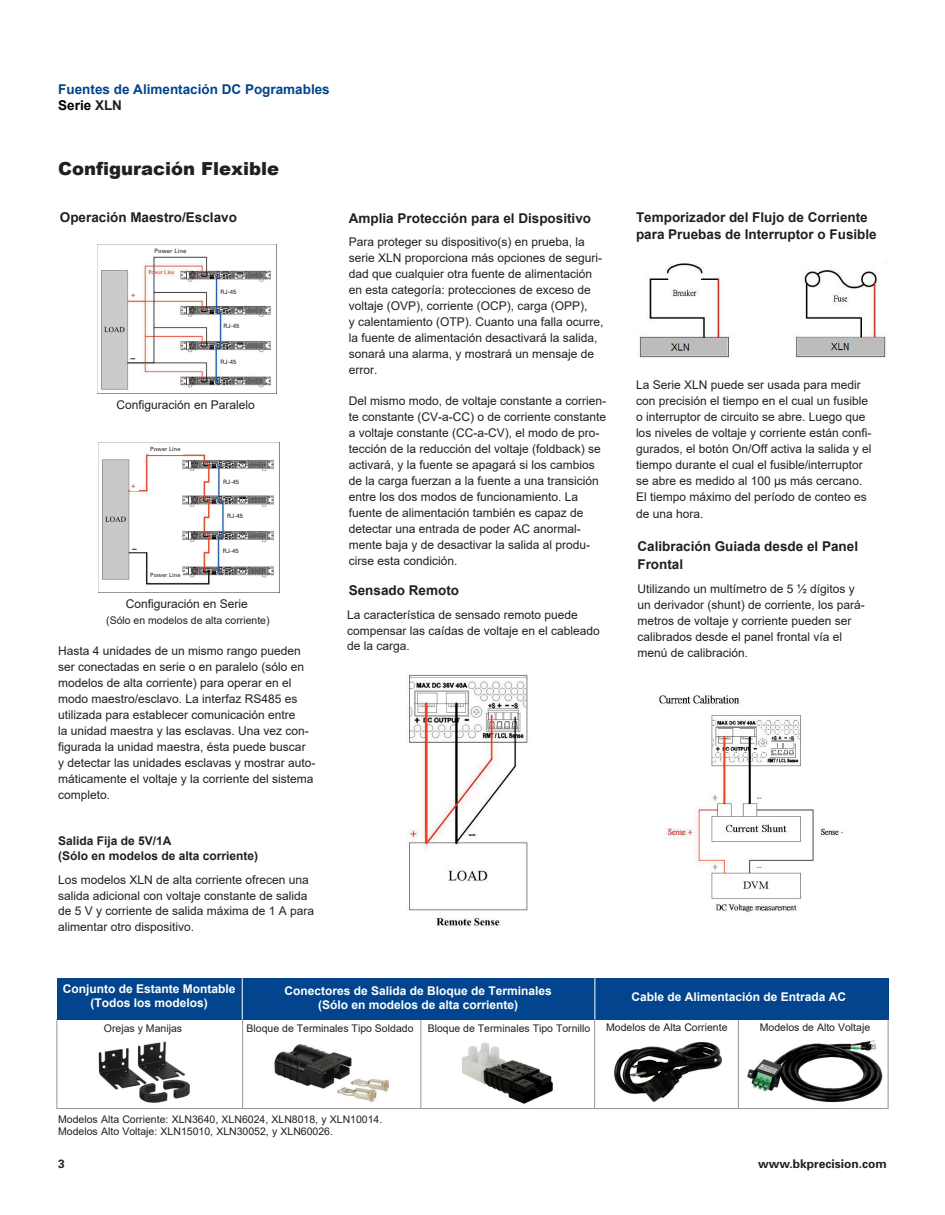
<style>
.page{position:relative;width:945px;height:1215px;background:#fff}
.page>*{position:absolute;margin:0;border:0;box-sizing:border-box;transform-origin:0 0}
.t1{font:900 18px "Arial";color:#231f20}
.t2{font:700 13.5px/18px "Arial";color:#231f20}
.t3{font:700 13.5px/15.9px "Arial";color:#02448d}
.t4{font:12px/15.9px "Arial";color:#231f20}
.t5{font:700 12px/14.4px "Arial";color:#fff;text-align:center}
.t6{font:700 12px/15.1px "Arial";color:#231f20}
.t7{font:700 12px "Univers";color:#231f20}
.t8{font:10.5px/12.3px "Arial";color:#231f20}
.t9{font:7.5px "Univers";color:#b7132d}
.t10{font:6px "Univers";color:#231f20}
.t11{font:5.7px "Univers";color:#231f20}
.s1{color:#000}
.s2{color:#231f20}
</style>
<div class="page">
<img style="left:98px;top:1041px;width:92px;height:62px">
<img style="left:274px;top:1044px;width:115px;height:58px">
<img style="left:462px;top:1042px;width:91px;height:62px">
<img style="left:614px;top:1042px;width:108px;height:60px">
<img style="left:747px;top:1040px;width:136px;height:63px">
<hr style="left:57px;top:1019px;width:1px;height:90px;background:#939598">
<hr style="left:242px;top:1019px;width:1px;height:90px;background:#939598">
<hr style="left:421px;top:1019px;width:1px;height:90px;background:#939598">
<hr style="left:594px;top:1019px;width:1px;height:90px;background:#939598">
<hr style="left:738px;top:1019px;width:1px;height:90px;background:#939598">
<hr style="left:888px;top:1019px;width:1px;height:90px;background:#939598">
<hr style="left:57px;top:1108px;width:831px;height:1px;background:#939598">
<div style="left:57px;top:978px;width:831px;height:42px;background:#02448d"></div>
<img style="left:101px;top:245px;width:176px;height:148px">
<img style="left:98px;top:442px;width:182px;height:151px">
<div style="left:153px;top:247px;width:37px;height:8px;background:#fff"></div>
<img style="left:638px;top:263px;width:248px;height:95px">
<div style="left:149px;top:446px;width:33px;height:8px;background:#fff"></div>
<div style="left:149px;top:572px;width:33px;height:8px;background:#fff"></div>
<div style="left:219px;top:288px;width:23px;height:8px;background:#fff"></div>
<div style="left:222px;top:322px;width:23px;height:9px;background:#fff"></div>
<div style="left:219px;top:359px;width:23px;height:8px;background:#fff"></div>
<div style="left:222px;top:478px;width:22px;height:9px;background:#fff"></div>
<div style="left:226px;top:512px;width:22px;height:10px;background:#fff"></div>
<div style="left:221px;top:547px;width:23px;height:10px;background:#fff"></div>
<div style="left:130px;top:290px;width:8px;height:10px;background:#fff"></div>
<svg style="left:131px;top:355px;width:8px;height:6px"></svg>
<div style="left:130px;top:481px;width:8px;height:9px;background:#fff"></div>
<svg style="left:131px;top:546px;width:8px;height:5px"></svg>
<img style="left:659px;top:695px;width:185px;height:217px">
<hr style="left:242px;top:978px;width:1px;height:42px;background:#fff">
<hr style="left:594px;top:978px;width:1px;height:42px;background:#fff">
<img style="left:408px;top:674px;width:120px;height:254px">
<p class="t3" style="left:58px;top:82px;width:273px">Fuentes de Alimentación DC Pogramables<br><span class="s1">Serie</span> <span class="s2">XLN</span></p>
<h1 class="t1" style="left:58px;top:155px;width:223px">Configuración Flexible</h1>
<p class="t2" style="left:60px;top:209px;width:179px">Operación Maestro/Esclavo</p>
<p class="t2" style="left:349px;top:209px;width:244px">Amplia Protección para el Dispositivo</p>
<p class="t4" style="left:349px;top:234px;width:256px">Para proteger su dispositivo(s) en prueba, la serie XLN proporciona más opciones de seguri&shy;dad que cualquier otra fuente de alimentación en esta categoría: protecciones de exceso de voltaje (OVP), corriente (OCP), carga (OPP),<br>y calentamiento (OTP). Cuanto una falla ocurre, la fuente de alimentación desactivará la salida, sonará una alarma, y mostrará un mensaje de error.</p>
<p class="t4" style="left:349px;top:393px;width:259px">Del mismo modo, de voltaje constante a corrien&shy;te constante (CV-a-CC) o de corriente constante a voltaje constante (CC-a-CV), el modo de pro&shy;tección de la reducción del voltaje (foldback) se activará, y la fuente se apagará si los cambios de la carga fuerzan a la fuente a una transición entre los dos modos de funcionamiento. La fuente de alimentación también es capaz de detectar una entrada de poder AC anormal&shy;mente baja y de desactivar la salida al produ&shy;cirse esta condición.</p>
<p class="t2" style="left:349px;top:582px;width:112px">Sensado Remoto</p>
<p class="t4" style="left:347px;top:607px;width:254px">La característica de sensado remoto puede compensar las caídas de voltaje en el cableado de la carga.</p>
<p class="t10" style="left:155px;top:248px;width:33px">Power Line</p>
<p class="t10" style="left:220px;top:289px;width:18px">RJ-45</p>
<p class="t10" style="left:224px;top:324px;width:18px">RJ-45</p>
<p class="t10" style="left:220px;top:360px;width:18px">RJ-45</p>
<p class="t9" style="left:131px;top:292px;width:6px">+</p>
<p class="t4" style="left:117px;top:396px;width:140px">Configuración en Paralelo</p>
<p class="t11" style="left:150px;top:447px;width:32px">Power Line</p>
<p class="t10" style="left:223px;top:479px;width:18px">RJ-45</p>
<p class="t10" style="left:227px;top:514px;width:18px">RJ-45</p>
<p class="t10" style="left:223px;top:549px;width:18px">RJ-45</p>
<p class="t9" style="left:131px;top:482px;width:6px">+</p>
<p class="t11" style="left:150px;top:573px;width:32px">Power Line</p>
<p class="t4" style="left:126px;top:595px;width:124px">Configuración en Serie</p>
<p class="t8" style="left:106px;top:614px;width:165px">(Sólo en modelos de alta corriente)</p>
<p class="t4" style="left:58px;top:643px;width:259px">Hasta 4 unidades de un mismo rango pueden ser conectadas en serie o en paralelo (sólo en modelos de alta corriente) para operar en el modo maestro/esclavo. La interfaz RS485 es utilizada para establecer comunicación entre<br>la unidad maestra y las esclavas. Una vez con&shy;figurada la unidad maestra, ésta puede buscar<br>y detectar las unidades esclavas y mostrar auto&shy;máticamente el voltaje y la corriente del sistema completo.</p>
<p class="t6" style="left:58px;top:833px;width:202px">Salida Fija de 5V/1A<br>(Sólo en modelos de alta corriente)</p>
<p class="t4" style="left:58px;top:871px;width:258px">Los modelos XLN de alta corriente ofrecen una salida adicional con voltaje constante de salida de 5 V y corriente de salida máxima de 1 A para alimentar otro dispositivo.</p>
<p class="t2" style="left:636px;top:209px;width:242px;line-height:17.1px">Temporizador del Flujo de Corriente para Pruebas de Interruptor o Fusible</p>
<p class="t4" style="left:636px;top:377px;width:237px">La Serie XLN puede ser usada para medir con precisión el tiempo en el cual un fusible o interruptor de circuito se abre. Luego que los niveles de voltaje y corriente están confi&shy;gurados, el botón On/Off activa la salida y el tiempo durante el cual el fusible/interruptor se abre es medido al 100 μs más cercano.<br>El tiempo máximo del período de conteo es de una hora.</p>
<p class="t2" style="left:637px;top:538px;width:222px">Calibración Guiada desde el Panel<br>Frontal</p>
<p class="t4" style="left:637px;top:581px;width:229px">Utilizando un multímetro de 5 ½ dígitos y un derivador (shunt) de corriente, los pará&shy;metros de voltaje y corriente pueden ser calibrados desde el panel frontal vía el menú de calibración.</p>
<p class="t5" style="left:63px;top:981px;width:174px">Conjunto de Estante Montable (Todos los modelos)</p>
<p class="t8" style="left:104px;top:1022px;width:80px">Orejas y Manijas</p>
<p class="t5" style="left:284px;top:984px;width:269px">Conectores de Salida de Bloque de Terminales (Sólo en modelos de alta corriente)</p>
<p class="t5" style="left:632px;top:990px;width:216px">Cable de Alimentación de Entrada AC</p>
<p class="t8" style="left:247px;top:1022px;width:168px">Bloque de Terminales Tipo Soldado</p>
<p class="t8" style="left:428px;top:1022px;width:164px">Bloque de Terminales Tipo Tornillo</p>
<p class="t8" style="left:606px;top:1021px;width:123px">Modelos de Alta Corriente</p>
<p class="t8" style="left:760px;top:1021px;width:112px">Modelos de Alto Voltaje</p>
<p class="t8" style="left:58px;top:1113px;width:326px">Modelos Alta Corriente: XLN3640, XLN6024, XLN8018, y XLN10014.<br>Modelos Alto Voltaje: XLN15010, XLN30052, y XLN60026.</p>
<p class="t7" style="left:58px;top:1159px;width:8px">3</p>
<p class="t7" style="left:758px;top:1159px;width:130px">www.bkprecision.com</p>
</div>
